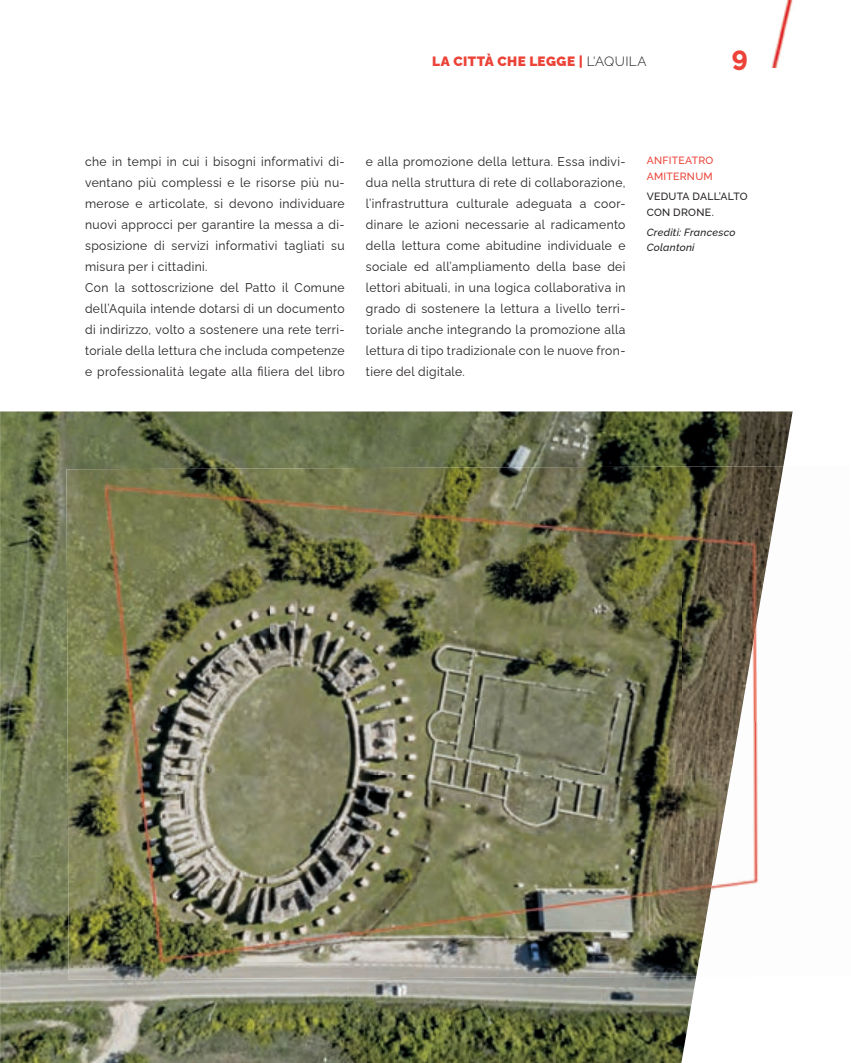
<style>
.page{position:relative;width:851px;height:1063px;background:#fff}
.page>*{position:absolute;margin:0;border:0;box-sizing:border-box;transform-origin:0 0}
.t1{font:800 27px "Raleway";color:#ec4237}
.t2{font:900 13.5px "Raleway";letter-spacing:.03em;color:#ec4237}
.t3{font:12.75px/21px "Raleway";letter-spacing:.03em;color:#231f20;text-align:justify;scale:.95 1}
.t4{font:italic 500 10.5px/15.8px "Raleway";letter-spacing:.025em;color:#231f20}
.t5{font:500 10.5px/15.8px "Raleway";letter-spacing:.025em;color:#231f20}
.t6{font:500 10.5px/15.8px "Raleway";letter-spacing:.02em;color:#ec4237}
.s1{font-weight:300;color:#231f20}
</style>
<div class="page">
<img style="left:771px;top:0;width:22px;height:67px">
<img style="left:0;top:411px;width:792px;height:652px">
<img style="left:732px;top:722px;width:60px;height:255px">
<img style="left:783px;top:671px;width:9px;height:51px">
<img style="left:783px;top:466px;width:9px;height:205px">
<img style="left:68px;top:775px;width:408px;height:205px">
<img style="left:476px;top:775px;width:205px;height:203px">
<img style="left:680px;top:466px;width:52px;height:511px">
<img style="left:66px;top:467px;width:615px;height:308px">
<img style="left:731px;top:466px;width:52px;height:302px">
<p class="t2" style="left:432px;top:50px;width:216px">LA CITTÀ CHE LEGGE | <span class="s1">L'AQUILA</span></p>
<h1 class="t1" style="left:731px;top:34px;width:17px">9</h1>
<p class="t3" style="left:85px;top:149px;width:275px;text-align:left">che in tempi in cui i bisogni informativi di&shy;ventano più complessi e le risorse più nu&shy;merose e articolate, si devono individuare nuovi approcci per garantire la messa a di&shy;sposizione di servizi informativi tagliati su misura per i cittadini.<br>Con la sottoscrizione del Patto il Comune dell’Aquila intende dotarsi di un documento di indirizzo, volto a sostenere una rete terri&shy;toriale della lettura che includa competenze e professionalità legate alla filiera del libro</p>
<p class="t3" style="left:366px;top:149px;width:275px">e alla promozione della lettura. Essa indivi&shy;dua nella struttura di rete di collaborazione, l’infrastruttura culturale adeguata a coor&shy;dinare le azioni necessarie al radicamento della lettura come abitudine individuale e sociale ed all’ampliamento della base dei lettori abituali, in una logica collaborativa in grado di sostenere la lettura a livello terri&shy;toriale anche integrando la promozione alla lettura di tipo tradizionale con le nuove fron&shy;tiere del digitale.</p>
<p class="t6" style="left:646px;top:151px;width:68px">ANFITEATRO<br>AMITERNUM</p>
<p class="t5" style="left:646px;top:187px;width:102px">VEDUTA DALL’ALTO<br>CON DRONE.</p>
<p class="t4" style="left:646px;top:223px;width:90px">Crediti: Francesco<br>Colantoni</p>
</div>
